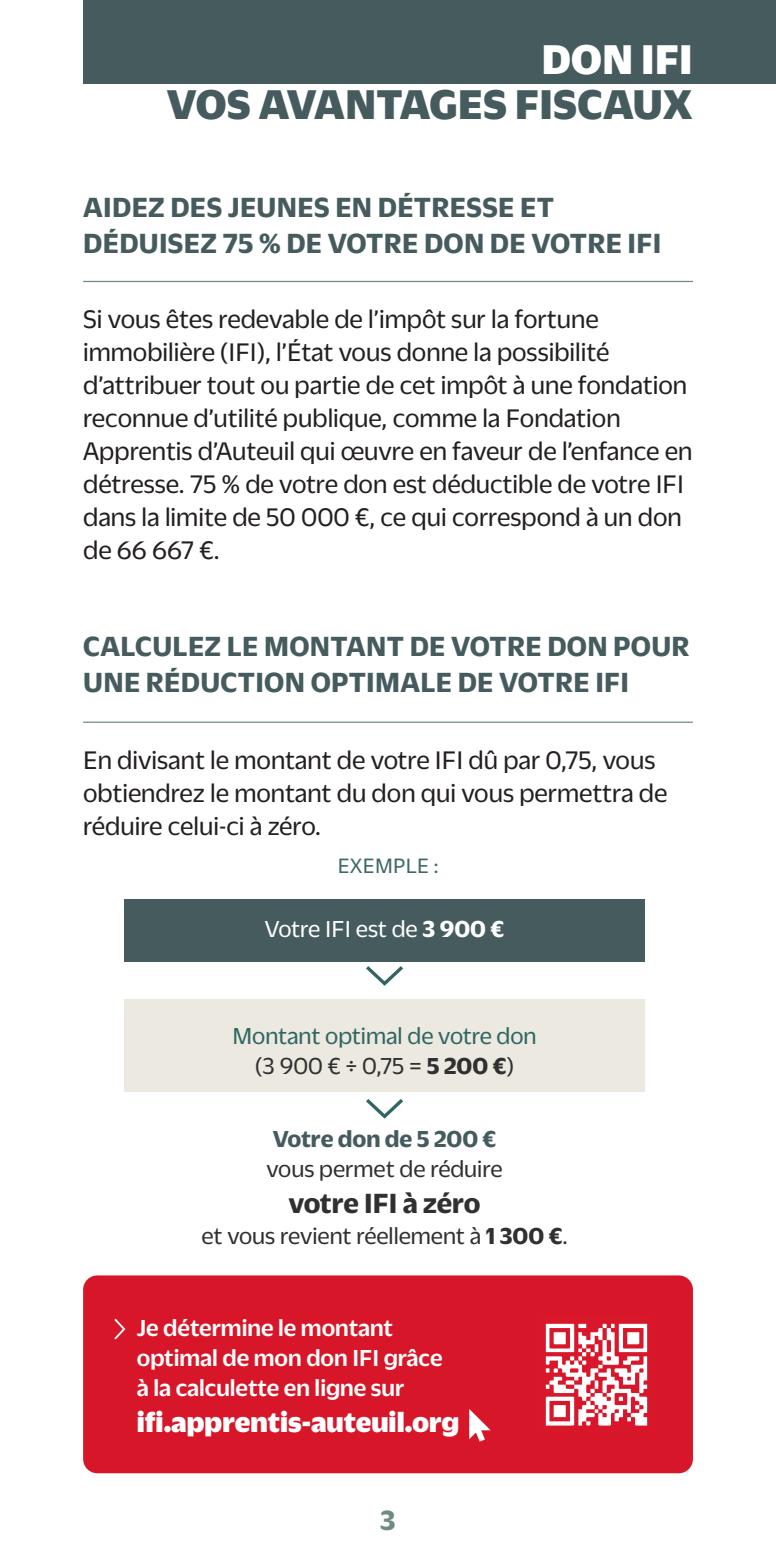
<style>
.page{position:relative;width:776px;height:1562px;background:#fff}
.page>*{position:absolute;margin:0;border:0;box-sizing:border-box;transform-origin:0 0}
.t1{font:900 45px "Duplicate Sans";letter-spacing:.01em;color:#455b5e}
.t2{font:900 45px "Duplicate Sans";letter-spacing:.01em;color:#fff}
.t3{font:700 30px/36px "Duplicate Sans";letter-spacing:.01em;color:#455b5e}
.t4{font:900 30px "Duplicate Sans";color:#fff}
.t5{font:700 30px "Duplicate Sans";letter-spacing:-.005em;color:#312f30}
.t6{font:700 30px "Duplicate Sans";color:#718b81}
.t7{font:27.5px/33px "Duplicate Sans";color:#231f20}
.t8{font:500 25px/30px "Duplicate Sans";color:#fff}
.t9{font:25px "Duplicate Sans";color:#312f30}
.t10{font:25px/30px "Duplicate Sans";color:#306561;text-align:center}
.t11{font:25px "Duplicate Sans";color:#fff}
.t12{font:700 25px "Duplicate Sans";color:#455b5e}
.t13{font:22.5px "Duplicate Sans";letter-spacing:.01em;color:#3e6a66}
.s1{font-weight:700}
.s2{color:#312f30}
.s3{font-weight:700;color:#312f30}
</style>
<div class="page">
<div style="left:83px;top:1275px;width:610px;height:197px;background:#d71729;border-radius:14px"></div>
<div style="left:124px;top:899px;width:520px;height:62px;background:#455b5e"></div>
<div style="left:124px;top:999px;width:520px;height:92px;background:#ebe9e0"></div>
<div style="left:83px;top:0;width:693px;height:83px;background:#455b5e"></div>
<hr style="left:83px;top:281px;width:610px;height:1px;background:#718b81">
<hr style="left:83px;top:721px;width:610px;height:1px;background:#718b81">
<svg style="left:114px;top:1318px;width:12px;height:22px"></svg>
<svg style="left:366px;top:966px;width:37px;height:20px"></svg>
<svg style="left:366px;top:1099px;width:37px;height:20px"></svg>
<svg style="left:469px;top:1409px;width:21px;height:32px"></svg>
<img style="left:545px;top:1323px;width:103px;height:103px">
<h1 class="t2" style="left:541px;top:28px;width:152px">DON IFI</h1>
<h1 class="t1" style="left:167px;top:73px;width:527px">VOS AVANTAGES FISCAUX</h1>
<p class="t3" style="left:83px;top:187px;width:579px">AIDEZ DES JEUNES EN DÉTRESSE ET<br>DÉDUISEZ 75 % DE VOTRE DON DE VOTRE IFI</p>
<p class="t7" style="left:83px;top:300px;width:610px">Si vous êtes redevable de l’impôt sur la fortune immobilière (IFI), l’État vous donne la possibilité d’attribuer tout ou partie de cet impôt à une fondation reconnue d’utilité publique, comme la Fondation Apprentis d’Auteuil qui œuvre en faveur de l’enfance en détresse. 75 % de votre don est déductible de votre IFI dans la limite de 50 000 €, ce qui correspond à un don de 66 667 €.</p>
<p class="t3" style="left:83px;top:626px;width:608px">CALCULEZ LE MONTANT DE VOTRE DON POUR<br>UNE RÉDUCTION OPTIMALE DE VOTRE IFI</p>
<p class="t7" style="left:83px;top:742px;width:586px">En divisant le montant de votre IFI dû par 0,75, vous obtiendrez le montant du don qui vous permettra de réduire celui-ci à zéro.</p>
<p class="t13" style="left:337px;top:851px;width:102px">EXEMPLE :</p>
<p class="t11" style="left:265px;top:913px;width:241px">Votre IFI est de <span class="s1">3 900 €</span></p>
<p class="t10" style="left:232px;top:1018px;width:305px">Montant optimal de votre don <span class="s2">(3 900 € ÷ 0,75 =</span> <span class="s3">5 200 €</span><span class="s2">)</span></p>
<p class="t12" style="left:273px;top:1122px;width:225px">Votre don de 5 200 €</p>
<p class="t9" style="left:266px;top:1153px;width:237px">vous permet de réduire</p>
<p class="t5" style="left:288px;top:1183px;width:194px">votre IFI à zéro</p>
<p class="t9" style="left:201px;top:1219px;width:368px">et vous revient réellement à <span class="s1">1 300 €</span>.</p>
<p class="t8" style="left:137px;top:1310px;width:307px">Je détermine le montant optimal de mon don IFI grâce à la calculette en ligne sur</p>
<p class="t4" style="left:137px;top:1400px;width:324px">ifi.apprentis-auteuil.org</p>
<p class="t6" style="left:380px;top:1499px;width:17px">3</p>
</div>
